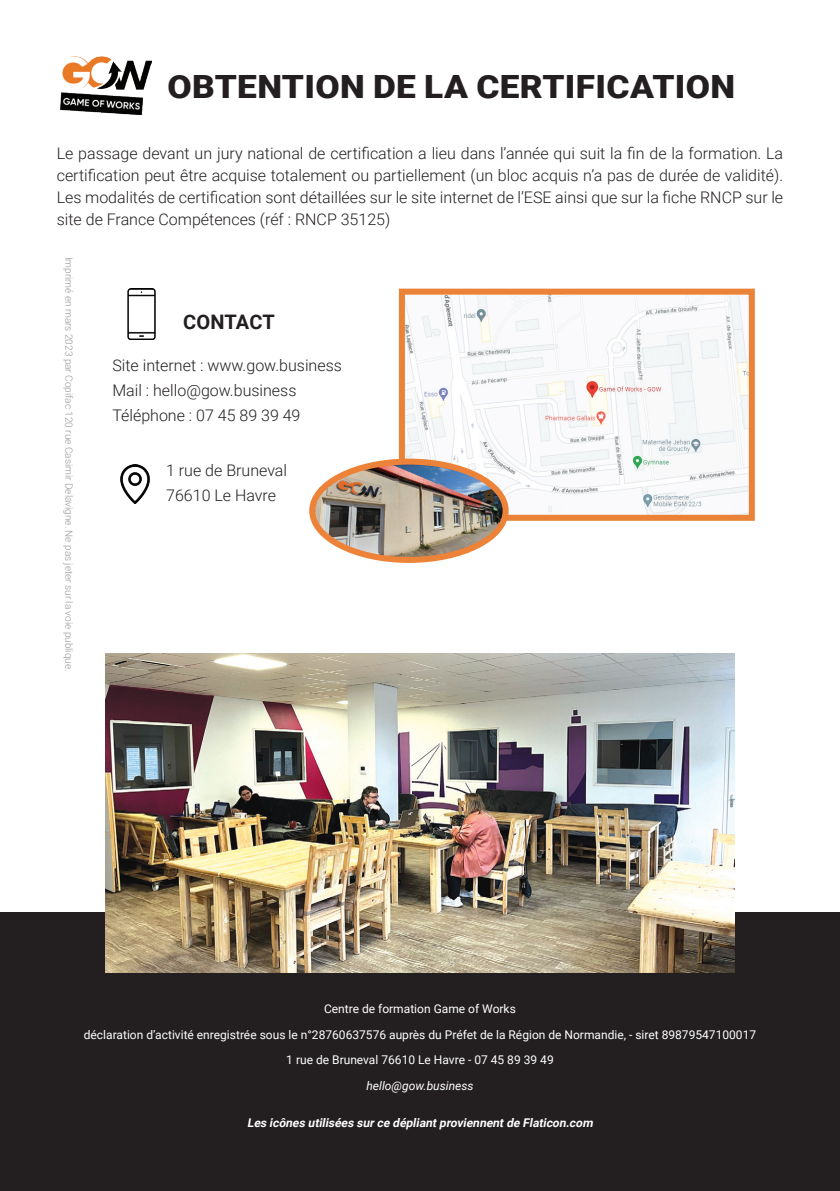
<style>
.page{position:relative;width:840px;height:1191px;background:#fff}
.page>*{position:absolute;margin:0;border:0;box-sizing:border-box;transform-origin:0 0}
.t1{font:900 32px "Roboto";letter-spacing:.01em;color:#231f20;scale:1.1 1}
.t2{font:700 20px "Roboto";color:#231f20}
.t3{font:300 16px/24.8px "Roboto";color:#231f20}
.t4{font:12px/25.8px "Roboto";color:#fff;text-align:center}
.t5{font:italic 700 12px "Roboto";color:#fff}
.t6{font:italic 12px "Roboto";color:#fff}
.t7{font:300 10px "Roboto";color:#939598}
</style>
<div class="page">
<hr style="left:839px;top:0;width:1px;height:442px;background:#231f20">
<div style="left:0;top:912px;width:839px;height:279px;background:#231f20"></div>
<img style="left:105px;top:653px;width:629px;height:319px">
<svg style="left:398px;top:288px;width:357px;height:236px"></svg>
<img style="left:127px;top:289px;width:29px;height:50px">
<img style="left:120px;top:465px;width:30px;height:38px">
<img style="left:312px;top:461px;width:193px;height:99px">
<div style="left:309px;top:458px;width:199px;height:105px;border:6px solid #ed8338;border-radius:50%"></div>
<img style="left:60px;top:57px;width:91px;height:58px">
<h1 class="t1" style="left:167px;top:65px;width:517px">OBTENTION DE LA CERTIFICATION</h1>
<p class="t3" style="left:57px;top:141px;width:727px;line-height:22px;text-align:justify">Le passage devant un jury national de certification a lieu dans l’année qui suit la fin de la formation. La certification peut être acquise totalement ou partiellement (un bloc acquis n’a pas de durée de validité).<br>Les modalités de certification sont détaillées sur le site internet de l’ESE ainsi que sur la fiche RNCP sur le site de France Compétences (réf : RNCP 35125)</p>
<p class="t7" style="left:76px;top:257px;width:416px;rotate:90deg">Imprimé en mars 2023 par Copifac 120 rue Casimir Delavigne. Ne pas jeter sur la voie publique.</p>
<p class="t2" style="left:183px;top:308px;width:93px">CONTACT</p>
<p class="t3" style="left:112px;top:352px;width:231px">Site internet : www.gow.business<br>Mail : hello@gow.business<br>Téléphone : 07 45 89 39 49</p>
<p class="t3" style="left:166px;top:457px;width:122px">1 rue de Bruneval<br>76610 Le Havre</p>
<p class="t4" style="left:84px;top:995px;width:673px">Centre de formation Game of Works<br>déclaration d’activité enregistrée sous le n°28760637576 auprès du Préfet de la Région de Normandie, - siret 89879547100017<br>1 rue de Bruneval 76610 Le Havre - 07 45 89 39 49</p>
<p class="t6" style="left:366px;top:1077px;width:108px">hello@gow.business</p>
<p class="t5" style="left:247px;top:1114px;width:350px">Les icônes utilisées surce dépliantproviennentde Flaticon.com</p>
</div>
